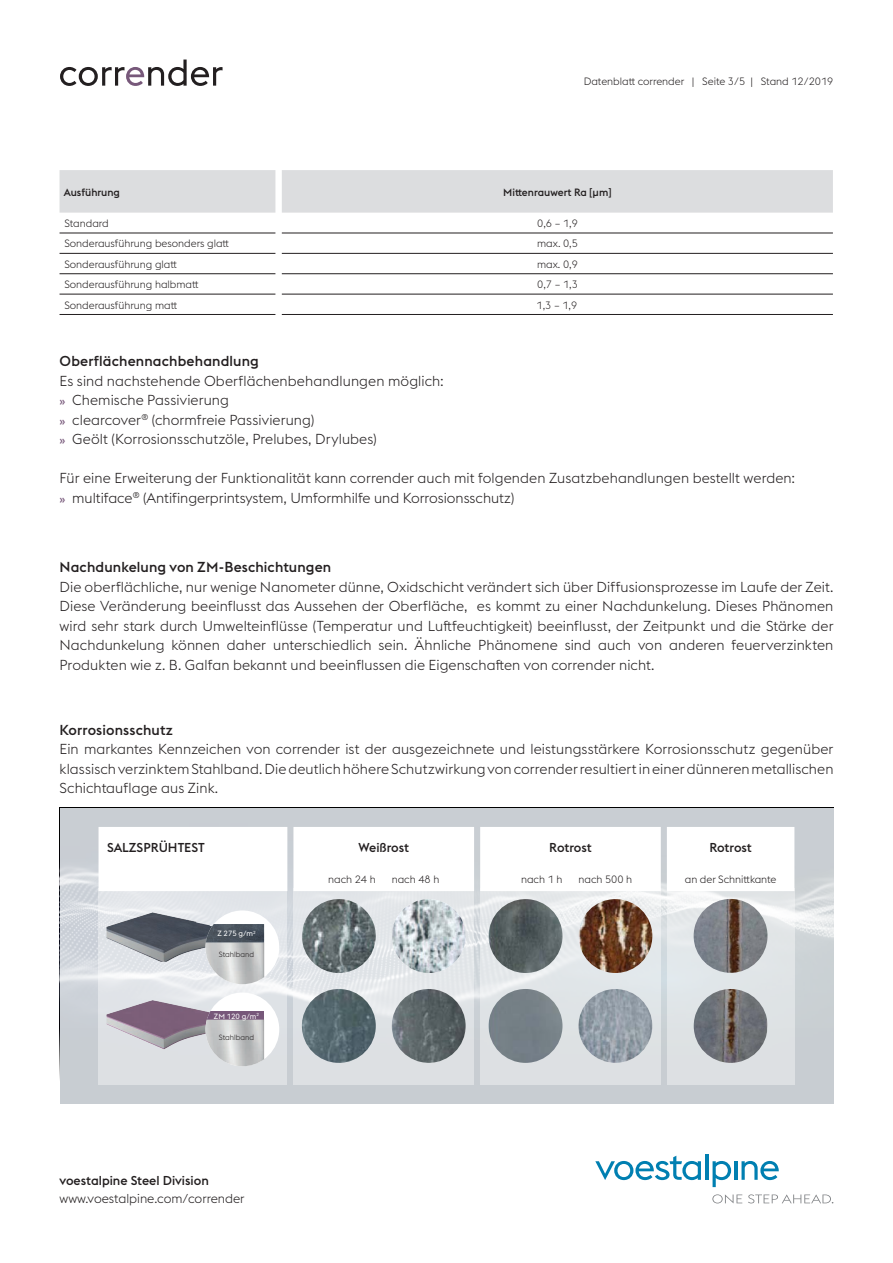
<style>
.page{position:relative;width:893px;height:1263px;background:#fff}
.page>*{position:absolute;margin:0;border:0;box-sizing:border-box;transform-origin:0 0}
.t1{font:300 14.25px/19.5px "voestalpine";letter-spacing:.005em;color:#231f20}
.t2{font:500 14.25px "voestalpine";letter-spacing:.01em;color:#231f20}
.t3{font:500 12.75px "voestalpine";color:#231f20}
.t4{font:300 12.75px "voestalpine";color:#231f20}
.t5{font:300 10.5px "voestalpine";color:#231f20}
.t6{font:500 10.5px "voestalpine";color:#231f20}
.t7{font:300 7.5px "voestalpine";color:#231f20}
.t8{font:7.5px "voestalpine";color:#fff}
.s1{font-weight:500;font-size:11.25px;color:#77587a}
</style>
<div class="page">
<svg style="left:60px;top:60px;width:162px;height:26px"></svg>
<svg style="left:595px;top:1156px;width:106px;height:24px"></svg>
<hr style="left:705px;top:1154px;width:3px;height:26px;background:#007fb1">
<svg style="left:713px;top:1161px;width:18px;height:26px"></svg>
<hr style="left:734px;top:1161px;width:3px;height:19px;background:#007fb1">
<svg style="left:741px;top:1161px;width:38px;height:19px"></svg>
<svg style="left:712px;top:1194px;width:30px;height:9px"></svg>
<svg style="left:748px;top:1194px;width:85px;height:9px"></svg>
<div style="left:60px;top:808px;width:773px;height:296px;background:#c8cdd2"></div>
<img style="left:60px;top:827px;width:773px;height:254px">
<div style="left:60px;top:170px;width:773px;height:43px;background:#dcdddf"></div>
<hr style="left:60px;top:233px;width:215px;height:1px;background:#231f20">
<hr style="left:282px;top:233px;width:551px;height:1px;background:#231f20">
<hr style="left:60px;top:253px;width:215px;height:1px;background:#231f20">
<hr style="left:282px;top:253px;width:551px;height:1px;background:#231f20">
<hr style="left:60px;top:273px;width:215px;height:1px;background:#231f20">
<hr style="left:282px;top:273px;width:551px;height:1px;background:#231f20">
<hr style="left:60px;top:294px;width:215px;height:1px;background:#231f20">
<hr style="left:282px;top:294px;width:551px;height:1px;background:#231f20">
<hr style="left:60px;top:314px;width:215px;height:1px;background:#231f20">
<hr style="left:282px;top:314px;width:551px;height:1px;background:#231f20">
<svg style="left:99px;top:891px;width:188px;height:193px;background:#cdcdd3"></svg>
<div style="left:293px;top:888px;width:181px;height:196px;background:#e1e5e8"></div>
<svg style="left:480px;top:891px;width:181px;height:193px;background:#e1e5e7"></svg>
<svg style="left:667px;top:891px;width:127px;height:193px;background:#e1e5e7"></svg>
<div style="left:99px;top:827px;width:695px;height:64px;background:#fff"></div>
<img style="left:107px;top:911px;width:45px;height:31px">
<img style="left:302px;top:899px;width:74px;height:74px;border-radius:37px">
<img style="left:392px;top:899px;width:74px;height:74px;border-radius:37px">
<img style="left:489px;top:899px;width:73px;height:74px;border-radius:37px">
<img style="left:578px;top:899px;width:74px;height:74px;border-radius:37px">
<img style="left:107px;top:1000px;width:37px;height:29px">
<img style="left:302px;top:989px;width:74px;height:74px;border-radius:37px">
<img style="left:392px;top:989px;width:74px;height:74px;border-radius:37px">
<img style="left:489px;top:989px;width:73px;height:74px;border-radius:37px">
<img style="left:578px;top:989px;width:74px;height:74px;border-radius:37px">
<img style="left:694px;top:989px;width:74px;height:74px;border-radius:37px">
<div style="left:206px;top:910px;width:73px;height:74px;background:#fff;border-radius:50%"></div>
<img style="left:206px;top:924px;width:58px;height:60px">
<div style="left:206px;top:992px;width:73px;height:74px;background:#fff;border-radius:50%"></div>
<div style="left:206px;top:1011px;width:58px;height:9px;background:#77587a"></div>
<img style="left:206px;top:1020px;width:58px;height:46px">
<img style="left:694px;top:899px;width:73px;height:74px;border-radius:37px">
<p class="t5" style="left:584px;top:75px;width:251px">Datenblatt corrender | Seite 3/5 | Stand 12/2019</p>
<p class="t6" style="left:64px;top:186px;width:58px">Ausführung</p>
<p class="t6" style="left:503px;top:186px;width:110px">Mittenrauwert Ra [μm]</p>
<p class="t5" style="left:64px;top:217px;width:46px">Standard</p>
<p class="t5" style="left:537px;top:217px;width:42px">0,6 – 1,9</p>
<p class="t5" style="left:64px;top:238px;width:166px">Sonderausführung besonders glatt</p>
<p class="t5" style="left:537px;top:238px;width:42px">max. 0,5</p>
<p class="t5" style="left:64px;top:258px;width:114px">Sonderausführung glatt</p>
<p class="t5" style="left:537px;top:258px;width:42px">max. 0,9</p>
<p class="t5" style="left:64px;top:278px;width:136px">Sonderausführung halbmatt</p>
<p class="t5" style="left:537px;top:278px;width:42px">0,7 – 1,3</p>
<p class="t5" style="left:64px;top:299px;width:114px">Sonderausführung matt</p>
<p class="t5" style="left:536px;top:299px;width:42px">1,3 – 1,9</p>
<p class="t2" style="left:60px;top:353px;width:201px">Oberflächennachbehandlung</p>
<p class="t1" style="left:60px;top:371px;width:386px">Es sind nachstehende Oberflächenbehandlungen möglich: <span class="s1">»</span> Chemische Passivierung<br><span class="s1">»</span> clearcover<sup>®</sup> (chormfreie Passivierung)<br><span class="s1">»</span> Geölt (Korrosionsschutzöle, Prelubes, Drylubes)</p>
<p class="t1" style="left:60px;top:469px;width:737px">Für eine Erweiterung der Funktionalität kann corrender auch mit folgenden Zusatzbehandlungen bestellt werden: <span class="s1">»</span> multiface<sup>®</sup> (Antifingerprintsystem, Umformhilfe und Korrosionsschutz)</p>
<p class="t2" style="left:60px;top:558px;width:273px">Nachdunkelung von ZM-Beschichtungen</p>
<p class="t1" style="left:60px;top:577px;width:775px;text-align:justify">Die oberflächliche, nur wenige Nanometer dünne, Oxidschicht verändert sich über Diffusionsprozesse im Laufe der Zeit.<br>Diese Veränderung beeinflusst das Aussehen der Oberfläche, es kommt zu einer Nachdunkelung. Dieses Phänomen wird sehr stark durch Umwelteinflüsse (Temperatur und Luftfeuchtigkeit) beeinflusst, der Zeitpunkt und die Stärke der Nachdunkelung können daher unterschiedlich sein. Ähnliche Phänomene sind auch von anderen feuerverzinkten Produkten wie z. B. Galfan bekannt und beeinflussen die Eigenschaften von corrender nicht.</p>
<p class="t2" style="left:60px;top:721px;width:115px">Korrosionsschutz</p>
<p class="t1" style="left:60px;top:739px;width:775px;text-align:justify">Ein markantes Kennzeichen von corrender ist der ausgezeichnete und leistungsstärkere Korrosionsschutz gegenüber klassisch verzinktem Stahlband. Die deutlich höhere Schutzwirkung von corrender resultiert in einer dünneren metallischen Schichtauflage aus Zink.</p>
<p class="t3" style="left:107px;top:840px;width:99px">SALZSPRÜHTEST</p>
<p class="t3" style="left:359px;top:840px;width:52px">Weißrost</p>
<p class="t3" style="left:549px;top:840px;width:44px">Rotrost</p>
<p class="t3" style="left:709px;top:840px;width:44px">Rotrost</p>
<p class="t5" style="left:328px;top:873px;width:49px">nach 24 h</p>
<p class="t5" style="left:392px;top:873px;width:49px">nach 48 h</p>
<p class="t5" style="left:521px;top:873px;width:43px">nach 1 h</p>
<p class="t5" style="left:578px;top:873px;width:55px">nach 500 h</p>
<p class="t5" style="left:685px;top:873px;width:93px">an der Schnittkante</p>
<p class="t8" style="left:217px;top:929px;width:40px">Z 275 g/m<sup>2</sup></p>
<p class="t7" style="left:219px;top:950px;width:37px">Stahlband</p>
<p class="t8" style="left:214px;top:1012px;width:47px">ZM 120 g/m<sup>2</sup></p>
<p class="t7" style="left:219px;top:1033px;width:37px">Stahlband</p>
<p class="t3" style="left:60px;top:1173px;width:151px">voestalpine Steel Division</p>
<p class="t4" style="left:60px;top:1191px;width:187px">www.voestalpine.com/corrender</p>
</div>
